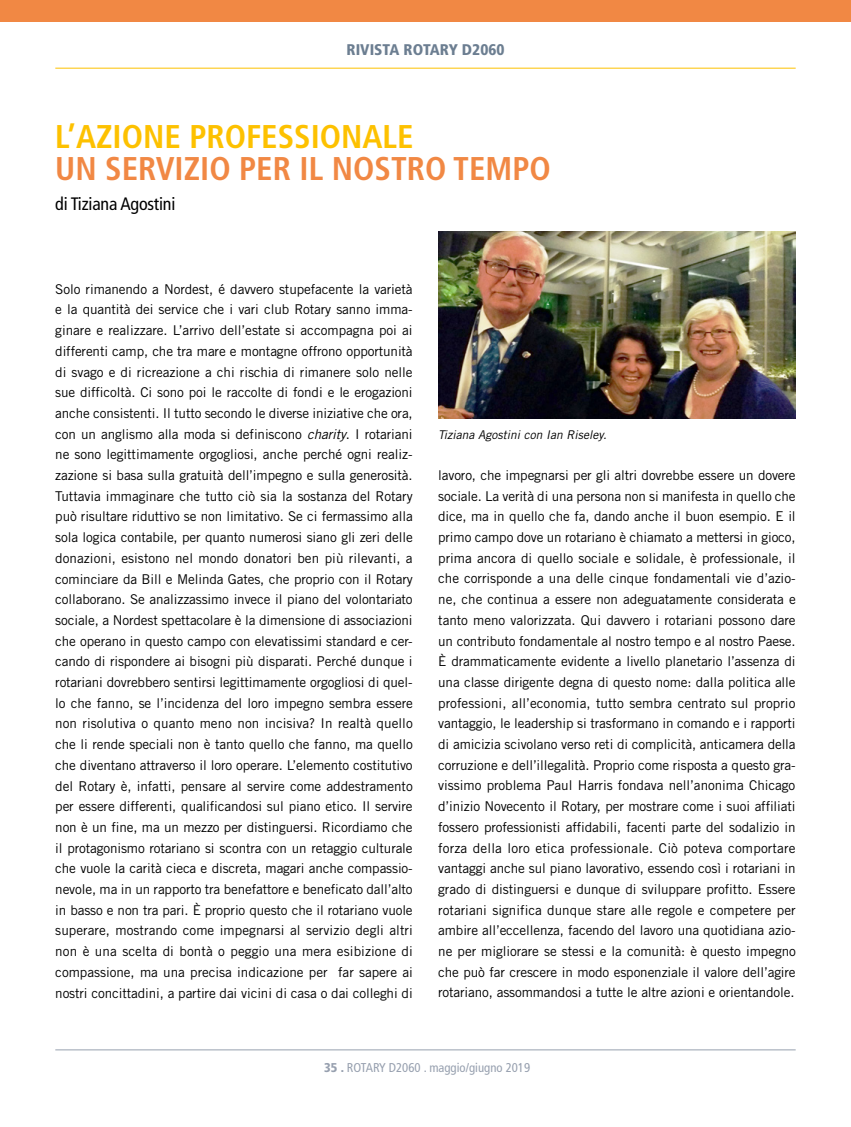
<style>
.page{position:relative;width:851px;height:1127px;background:#fff}
.page>*{position:absolute;margin:0;border:0;box-sizing:border-box;transform-origin:0 0}
.t1{font:700 condensed 32.85px "Frutiger LT Std";color:#f18844}
.t2{font:700 condensed 32.85px "Frutiger LT Std";color:#fdc100}
.t3{font:condensed 18px "Frutiger LT Std";letter-spacing:-.01em;color:#000}
.t4{font:900 condensed 15.45px "Frutiger LT Std";color:#6c7e91}
.t5{font:13.5px/20.7px "Trade Gothic";letter-spacing:-.01em;color:#000;text-align:justify}
.t6{font:condensed 12.75px "Frutiger LT Std";color:#97a0af}
.t7{font:italic 12px "Trade Gothic";color:#000}
.s1{font-style:italic}
.s2{font-weight:900}
</style>
<div class="page">
<hr style="left:55px;top:68px;width:740px;height:1px;background:#fdc100">
<hr style="left:55px;top:1049px;width:740px;height:1px;background:#97a0af">
<img style="left:438px;top:232px;width:357px;height:186px">
<div style="left:0;top:0;width:850px;height:21px;background:#f18844"></div>
<p class="t4" style="left:346px;top:40px;width:159px">RIVISTA ROTARY D2060</p>
<h1 class="t2" style="left:55px;top:117px;width:360px">L’AZIONE PROFESSIONALE</h1>
<h1 class="t1" style="left:55px;top:149px;width:497px">UN SERVIZIO PER IL NOSTRO TEMPO</h1>
<h2 class="t3" style="left:55px;top:193px;width:122px">di Tiziana Agostini</h2>
<p class="t5" style="left:55px;top:278px;width:359px">Solo rimanendo a Nordest, é davvero stupefacente la varietà e la quantità dei service che i vari club Rotary sanno imma&shy;ginare e realizzare. L’arrivo dell’estate si accompagna poi ai differenti camp, che tra mare e montagne offrono opportunità di svago e di ricreazione a chi rischia di rimanere solo nelle sue difficoltà. Ci sono poi le raccolte di fondi e le erogazioni anche consistenti. Il tutto secondo le diverse iniziative che ora, con un anglismo alla moda si definiscono <span class="s1">charity</span>. I rotariani ne sono legittimamente orgogliosi, anche perché ogni realiz&shy;zazione si basa sulla gratuità dell’impegno e sulla generosità.<br>Tuttavia immaginare che tutto ciò sia la sostanza del Rotary può risultare riduttivo se non limitativo. Se ci fermassimo alla sola logica contabile, per quanto numerosi siano gli zeri delle donazioni, esistono nel mondo donatori ben più rilevanti, a cominciare da Bill e Melinda Gates, che proprio con il Rotary collaborano. Se analizzassimo invece il piano del volontariato sociale, a Nordest spettacolare è la dimensione di associazioni che operano in questo campo con elevatissimi standard e cer&shy;cando di rispondere ai bisogni più disparati. Perché dunque i rotariani dovrebbero sentirsi legittimamente orgogliosi di quel&shy;lo che fanno, se l’incidenza del loro impegno sembra essere non risolutiva o quanto meno non incisiva? In realtà quello che li rende speciali non è tanto quello che fanno, ma quello che diventano attraverso il loro operare. L’elemento costitutivo del Rotary è, infatti, pensare al servire come addestramento per essere differenti, qualificandosi sul piano etico. Il servire non è un fine, ma un mezzo per distinguersi. Ricordiamo che il protagonismo rotariano si scontra con un retaggio culturale che vuole la carità cieca e discreta, magari anche compassio&shy;nevole, ma in un rapporto tra benefattore e beneficato dall’alto in basso e non tra pari. È proprio questo che il rotariano vuole superare, mostrando come impegnarsi al servizio degli altri non è una scelta di bontà o peggio una mera esibizione di compassione, ma una precisa indicazione per far sapere ai nostri concittadini, a partire dai vicini di casa o dai colleghi di</p>
<p class="t7" style="left:438px;top:427px;width:173px">Tiziana Agostini con Ian Riseley.</p>
<p class="t5" style="left:438px;top:465px;width:359px">lavoro, che impegnarsi per gli altri dovrebbe essere un dovere sociale. La verità di una persona non si manifesta in quello che dice, ma in quello che fa, dando anche il buon esempio. E il primo campo dove un rotariano è chiamato a mettersi in gioco, prima ancora di quello sociale e solidale, è professionale, il che corrisponde a una delle cinque fondamentali vie d’azio&shy;ne, che continua a essere non adeguatamente considerata e tanto meno valorizzata. Qui davvero i rotariani possono dare un contributo fondamentale al nostro tempo e al nostro Paese.<br>È drammaticamente evidente a livello planetario l’assenza di una classe dirigente degna di questo nome: dalla politica alle professioni, all’economia, tutto sembra centrato sul proprio vantaggio, le leadership si trasformano in comando e i rapporti di amicizia scivolano verso reti di complicità, anticamera della corruzione e dell’illegalità. Proprio come risposta a questo gra&shy;vissimo problema Paul Harris fondava nell’anonima Chicago d’inizio Novecento il Rotary, per mostrare come i suoi affiliati fossero professionisti affidabili, facenti parte del sodalizio in forza della loro etica professionale. Ciò poteva comportare vantaggi anche sul piano lavorativo, essendo così i rotariani in grado di distinguersi e dunque di sviluppare profitto. Essere rotariani significa dunque stare alle regole e competere per ambire all’eccellenza, facendo del lavoro una quotidiana azio&shy;ne per migliorare se stessi e la comunità: è questo impegno che può far crescere in modo esponenziale il valore dell’agire rotariano, assommandosi a tutte le altre azioni e orientandole.</p>
<p class="t6" style="left:324px;top:1059px;width:207px"><span class="s2">35 .</span> ROTARY D2060 . maggio/giugno 2019</p>
</div>
